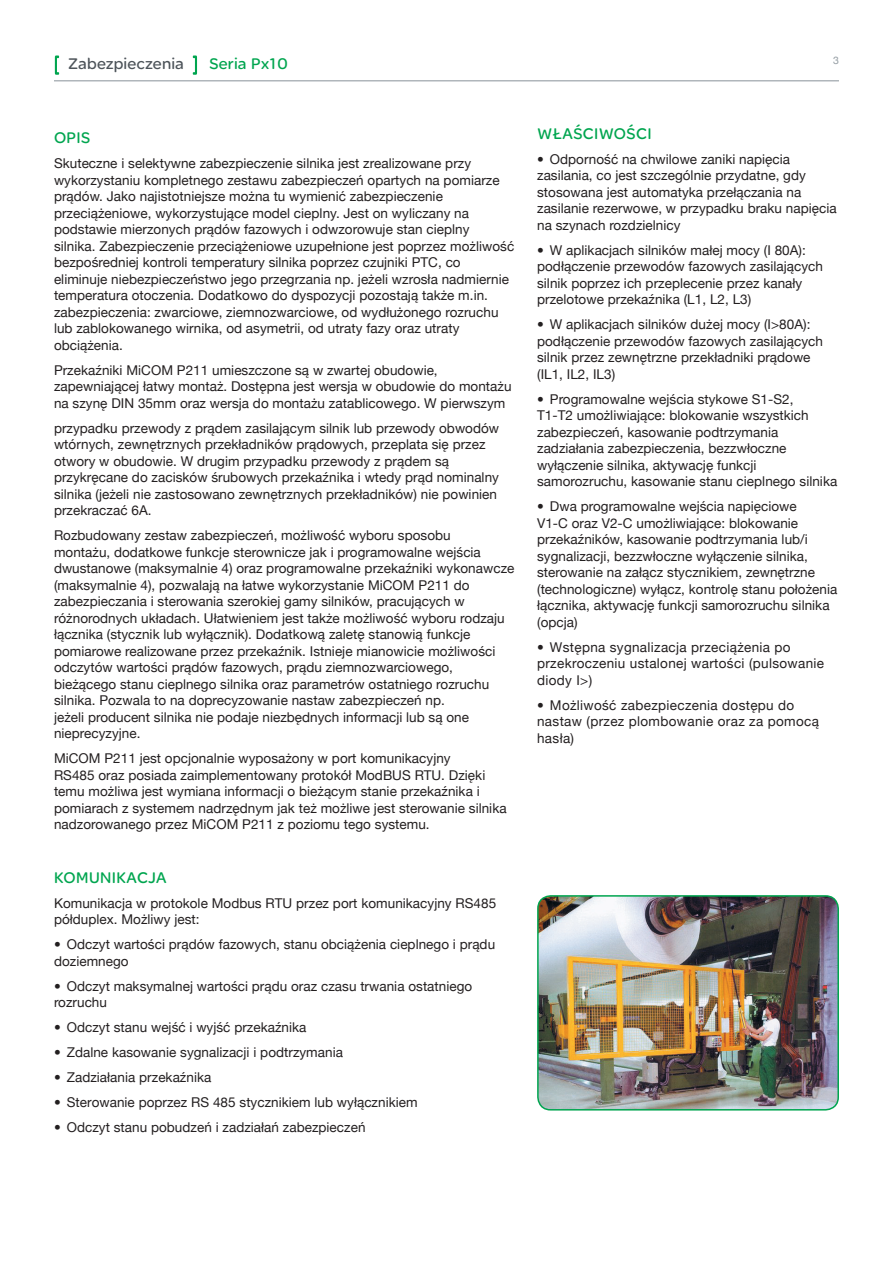
<style>
.page{position:relative;width:893px;height:1263px;background:#fff}
.page>*{position:absolute;margin:0;border:0;box-sizing:border-box;transform-origin:0 0}
.t1{font:16.5px "SE Optimist";letter-spacing:.025em;color:#00a54f}
.t2{font:16.5px "SE Optimist";letter-spacing:.01em;color:#4d545a}
.t3{font:16.5px "SE Optimist";letter-spacing:.005em;color:#00a54f}
.t4{font:13.5px/16.5px "Helvetica Neue";letter-spacing:.005em;color:#231f20}
.t5{font:13.5px/16.5px "Helvetica Neue";letter-spacing:.025em;color:#231f20}
.t6{font:10.5px "Helvetica Neue";color:#959ea4}
</style>
<div class="page">
<hr style="left:54px;top:80px;width:785px;height:1px;background:#959ea4">
<svg style="left:55px;top:55px;width:4px;height:20px"></svg>
<svg style="left:193px;top:56px;width:4px;height:19px"></svg>
<img style="left:538px;top:896px;width:300px;height:214px">
<div style="left:537px;top:895px;width:302px;height:215px;border:2px solid #00a54f;border-radius:13px"></div>
<p class="t2" style="left:68px;top:53px;width:117px">Zabezpieczenia</p>
<p class="t3" style="left:209px;top:53px;width:80px">Seria Px10</p>
<p class="t6" style="left:833px;top:54px;width:7px">3</p>
<p class="t1" style="left:54px;top:127px;width:38px">OPIS</p>
<p class="t4" style="left:54px;top:155px;width:462px">Skuteczne i selektywne zabezpieczenie silnika jest zrealizowane przy wykorzystaniu kompletnego zestawu zabezpieczeń opartych na pomiarze prądów. Jako najistotniejsze można tu wymienić zabezpieczenie przeciążeniowe, wykorzystujące model cieplny. Jest on wyliczany na podstawie mierzonych prądów fazowych i odwzorowuje stan cieplny silnika. Zabezpieczenie przeciążeniowe uzupełnione jest poprzez możliwość bezpośredniej kontroli temperatury silnika poprzez czujniki PTC, co eliminuje niebezpieczeństwo jego przegrzania np. jeżeli wzrosła nadmiernie temperatura otoczenia. Dodatkowo do dyspozycji pozostają także m.in. zabezpieczenia: zwarciowe, ziemnozwarciowe, od wydłużonego rozruchu lub zablokowanego wirnika, od asymetrii, od utraty fazy oraz utraty obciążenia.</p>
<p class="t4" style="left:54px;top:362px;width:459px">Przekaźniki MiCOM P211 umieszczone są w zwartej obudowie, zapewniającej łatwy montaż. Dostępna jest wersja w obudowie do montażu na szynę DIN 35mm oraz wersja do montażu zatablicowego. W pierwszym</p>
<p class="t4" style="left:54px;top:420px;width:447px">przypadku przewody z prądem zasilającym silnik lub przewody obwodów wtórnych, zewnętrznych przekładników prądowych, przeplata się przez otwory w obudowie. W drugim przypadku przewody z prądem są przykręcane do zacisków śrubowych przekaźnika i wtedy prąd nominalny silnika (jeżeli nie zastosowano zewnętrznych przekładników) nie powinien przekraczać 6A.</p>
<p class="t4" style="left:54px;top:527px;width:462px">Rozbudowany zestaw zabezpieczeń, możliwość wyboru sposobu<br>montażu, dodatkowe funkcje sterownicze jak i programowalne wejścia dwustanowe (maksymalnie 4) oraz programowalne przekaźniki wykonawcze (maksymalnie 4), pozwalają na łatwe wykorzystanie MiCOM P211 do zabezpieczania i sterowania szerokiej gamy silników, pracujących w różnorodnych układach. Ułatwieniem jest także możliwość wyboru rodzaju łącznika (stycznik lub wyłącznik). Dodatkową zaletę stanowią funkcje pomiarowe realizowane przez przekaźnik. Istnieje mianowicie możliwości odczytów wartości prądów fazowych, prądu ziemnozwarciowego, bieżącego stanu cieplnego silnika oraz parametrów ostatniego rozruchu silnika. Pozwala to na doprecyzowanie nastaw zabezpieczeń np.<br>jeżeli producent silnika nie podaje niezbędnych informacji lub są one nieprecyzyjne.</p>
<p class="t4" style="left:54px;top:750px;width:454px">MiCOM P211 jest opcjonalnie wyposażony w port komunikacyjny<br>RS485 oraz posiada zaimplementowany protokół ModBUS RTU. Dzięki temu możliwa jest wymiana informacji o bieżącym stanie przekaźnika i pomiarach z systemem nadrzędnym jak też możliwe jest sterowanie silnika nadzorowanego przez MiCOM P211 z poziomu tego systemu.</p>
<p class="t1" style="left:54px;top:867px;width:114px">KOMUNIKACJA</p>
<p class="t4" style="left:54px;top:894px;width:444px">Komunikacja w protokole Modbus RTU przez port komunikacyjny RS485 półduplex. Możliwy jest:</p>
<p class="t4" style="left:54px;top:936px;width:443px">• Odczyt wartości prądów fazowych, stanu obciążenia cieplnego i prądu doziemnego</p>
<p class="t4" style="left:54px;top:977px;width:420px">• Odczyt maksymalnej wartości prądu oraz czasu trwania ostatniego rozruchu</p>
<p class="t4" style="left:54px;top:1019px;width:254px">• Odczyt stanu wejść i wyjść przekaźnika</p>
<p class="t4" style="left:54px;top:1044px;width:290px">• Zdalne kasowanie sygnalizacji i podtrzymania</p>
<p class="t4" style="left:54px;top:1069px;width:159px">• Zadziałania przekaźnika</p>
<p class="t4" style="left:54px;top:1094px;width:365px">• Sterowanie poprzez RS 485 stycznikiem lub wyłącznikiem</p>
<p class="t4" style="left:54px;top:1119px;width:313px">• Odczyt stanu pobudzeń i zadziałań zabezpieczeń</p>
<p class="t1" style="left:537px;top:123px;width:116px">WŁAŚCIWOŚCI</p>
<p class="t4" style="left:537px;top:151px;width:301px">• Odporność na chwilowe zaniki napięcia zasilania, co jest szczególnie przydatne, gdy stosowana jest automatyka przełączania na zasilanie rezerwowe, w przypadku braku napięcia na szynach rozdzielnicy</p>
<p class="t4" style="left:537px;top:242px;width:287px">• W aplikacjach silników małej mocy (I 80A): podłączenie przewodów fazowych zasilających silnik poprzez ich przeplecenie przez kanały przelotowe przekaźnika (L1, L2, L3)</p>
<p class="t4" style="left:537px;top:316px;width:287px">• W aplikacjach silników dużej mocy (I&gt;80A): podłączenie przewodów fazowych zasilających silnik przez zewnętrzne przekładniki prądowe (IL1, IL2, IL3)</p>
<p class="t4" style="left:537px;top:391px;width:302px">• Programowalne wejścia stykowe S1-S2,<br>T1-T2 umożliwiające: blokowanie wszystkich zabezpieczeń, kasowanie podtrzymania zadziałania zabezpieczenia, bezzwłoczne wyłączenie silnika, aktywację funkcji samorozruchu, kasowanie stanu cieplnego silnika</p>
<p class="t4" style="left:537px;top:498px;width:302px">• Dwa programowalne wejścia napięciowe<br>V1-C oraz V2-C umożliwiające: blokowanie przekaźników, kasowanie podtrzymania lub/i sygnalizacji, bezzwłoczne wyłączenie silnika, sterowanie na załącz stycznikiem, zewnętrzne (technologiczne) wyłącz, kontrolę stanu położenia łącznika, aktywację funkcji samorozruchu silnika (opcja)</p>
<p class="t5" style="left:537px;top:639px;width:288px">• Wstępna sygnalizacja przeciążenia po przekroczeniu ustalonej wartości (pulsowanie diody I&gt;)</p>
<p class="t5" style="left:537px;top:697px;width:283px">• Możliwość zabezpieczenia dostępu do nastaw (przez plombowanie oraz za pomocą hasła)</p>
</div>
